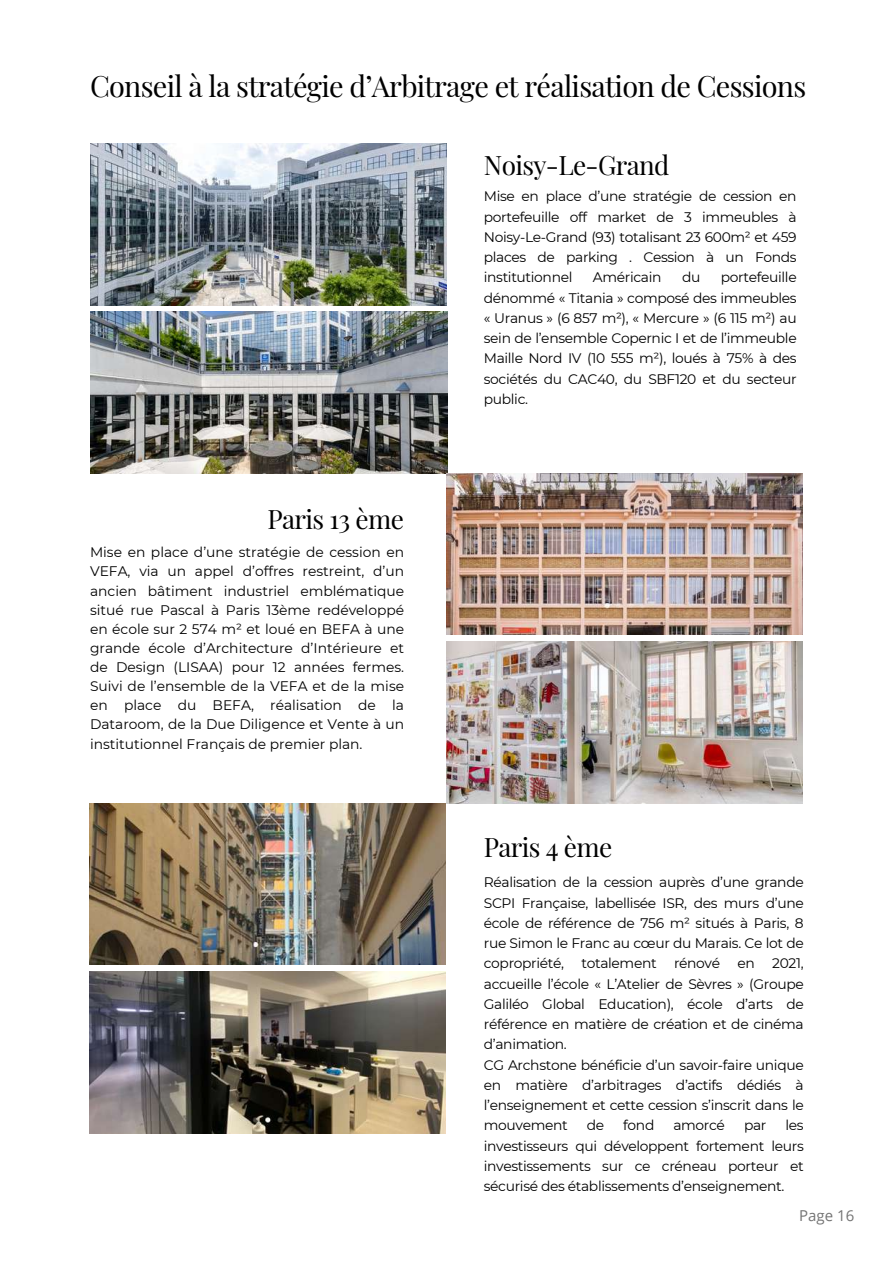
<style>
.page{position:relative;width:893px;height:1264px;background:#fff}
.page>*{position:absolute;margin:0;border:0;box-sizing:border-box;transform-origin:0 0}
.t1{font:28.8px "Playfair Display";letter-spacing:-.025em;color:#000}
.t2{font:26.1px "Playfair Display";letter-spacing:-.025em;color:#000}
.t3{font:15px "Open Sans";color:#737373}
.t4{font:13.8px/20.2px "Montserrat";letter-spacing:-.025em;color:#000;text-align:justify}
</style>
<div class="page">
<img style="left:90px;top:143px;width:356px;height:162px">
<img style="left:90px;top:312px;width:357px;height:161px">
<img style="left:446px;top:473px;width:356px;height:162px">
<img style="left:446px;top:641px;width:356px;height:162px">
<img style="left:89px;top:803px;width:357px;height:161px">
<img style="left:89px;top:971px;width:357px;height:162px">
<h1 class="t1" style="left:90px;top:66px;width:717px">Conseil à la stratégie d’Arbitrage et réalisation de Cessions</h1>
<h2 class="t2" style="left:484px;top:146px;width:187px">Noisy-Le-Grand</h2>
<h2 class="t2" style="left:267px;top:500px;width:138px">Paris 13 ème</h2>
<p class="t4" style="left:90px;top:543px;width:315px;line-height:19px">Mise en place d’une stratégie de cession en VEFA, via un appel d’offres restreint, d’un ancien bâtiment industriel emblématique situé rue Pascal à Paris 13ème redéveloppé en école sur 2 574 m² et loué en BEFA à une grande école d’Architecture d’Intérieure et de Design (LISAA) pour 12 années fermes.<br>Suivi de l’ensemble de la VEFA et de la mise en place du BEFA, réalisation de la Dataroom, de la Due Diligence et Vente à un institutionnel Français de premier plan.</p>
<p class="t4" style="left:484px;top:186px;width:314px">Mise en place d’une stratégie de cession en portefeuille off market de 3 immeubles à Noisy-Le-Grand (93) totalisant 23 600m² et 459 places de parking . Cession à un Fonds institutionnel</p>
<p class="t4" style="left:484px;top:267px;width:314px;text-indent:237px">portefeuille dénommé « Titania » composé des immeubles « Uranus » (6 857 m²), « Mercure » (6 115 m²) au sein de l’ensemble Copernic I et de l’immeuble Maille Nord IV (10 555 m²), loués à 75% à des sociétés du CAC40, du SBF120 et du secteur public.</p>
<p class="t4" style="left:593px;top:267px;width:70px">Américain</p>
<p class="t4" style="left:682px;top:267px;width:20px">du</p>
<h2 class="t2" style="left:484px;top:829px;width:130px">Paris 4 ème</h2>
<p class="t4" style="left:484px;top:872px;width:321px">Réalisation de la cession auprès d’une grande SCPI Française, labellisée ISR, des murs d’une école de référence de 756 m² situés à Paris, 8 rue Simon le Franc au cœur du Marais. Ce lot de copropriété,</p>
<p class="t4" style="left:581px;top:953px;width:77px">totalement</p>
<p class="t4" style="left:674px;top:953px;width:48px">rénové</p>
<p class="t4" style="left:737px;top:953px;width:19px">en</p>
<p class="t4" style="left:484px;top:953px;width:321px;text-align:left;text-indent:288px">2021, accueille l’école « L’Atelier de Sèvres » (Groupe Galiléo Global Education), école d’arts de référence en matière de création et de cinéma d’animation.<br>CG Archstone bénéficie d’un savoir-faire unique en matière d’arbitrages d’actifs dédiés à l’enseignement et cette cession s’inscrit dans le mouvement</p>
<p class="t4" style="left:586px;top:1115px;width:19px">de</p>
<p class="t4" style="left:623px;top:1115px;width:33px">fond</p>
<p class="t4" style="left:673px;top:1115px;width:53px">amorcé</p>
<p class="t4" style="left:744px;top:1115px;width:24px">par</p>
<p class="t4" style="left:484px;top:1115px;width:321px;text-indent:302px">les investisseurs qui développent fortement leurs investissements sur ce créneau porteur et sécurisé des établissements d’enseignement.</p>
<p class="t3" style="left:799px;top:1204px;width:56px">Page 16</p>
</div>
